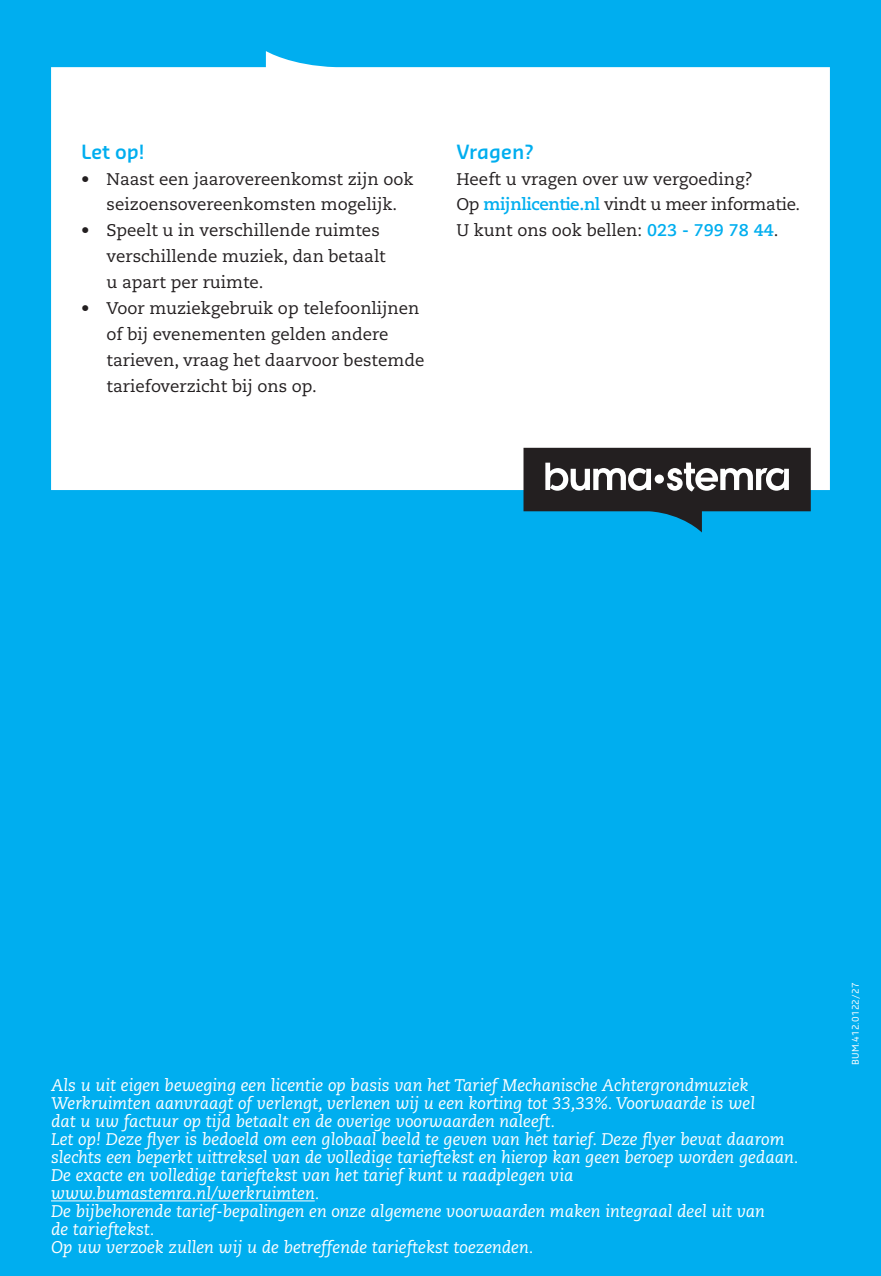
<style>
.page{position:relative;width:881px;height:1276px;background:#fff}
.page>*{position:absolute;margin:0;border:0;box-sizing:border-box;transform-origin:0 0}
.t1{font:600 19.12px "Sansa Std";color:#00aeef}
.t2{font:italic 16.88px/18px "Caecilia LT Std";color:#fff}
.t3{font:16.88px/25.9px "Caecilia LT Std";color:#231f20}
.t4{font:9px "Sansa Std";letter-spacing:.02em;color:#fff}
.s1{font-weight:700;color:#00aeef}
</style>
<div class="page">
<div style="left:0;top:0;width:880px;height:1276px;background:#00aeef"></div>
<div style="left:51px;top:51px;width:778px;height:439px;background:#fff"></div>
<hr style="left:51px;top:1200px;width:263px;height:1px;background:#fff">
<svg style="left:523px;top:448px;width:287px;height:84px"></svg>
<p class="t1" style="left:81px;top:139px;width:65px">Let op!</p>
<p class="t3" style="left:81px;top:166px;width:334px;text-align:center">• Naast een jaarovereenkomst zijn ook seizoensovereenkomsten mogelijk.</p>
<p class="t3" style="left:107px;top:218px;width:281px;text-indent:-26px">• Speelt u in verschillende ruimtes verschillende muziek, dan betaalt u apart per ruimte.</p>
<p class="t3" style="left:107px;top:295px;width:319px;text-indent:-26px">• Voor muziekgebruik op telefoonlijnen of bij evenementen gelden andere tarieven, vraag het daarvoor bestemde tariefoverzicht bij ons op.</p>
<p class="t1" style="left:456px;top:139px;width:78px">Vragen?</p>
<p class="t3" style="left:456px;top:166px;width:345px">Heeft u vragen over uw vergoeding?<br>Op <span class="s1">mijnlicentie.nl</span> vindt u meer informatie.<br>U kunt ons ook bellen: <span class="s1">023 - 799 78 44</span>.</p>
<p class="t2" style="left:51px;top:1076px;width:748px">Als u uit eigen beweging een licentie op basis van het Tarief Mechanische Achtergrondmuziek Werkruimten aanvraagt of verlengt, verlenen wij u een korting tot 33,33%. Voorwaarde is wel<br>dat u uw factuur op tijd betaalt en de overige voorwaarden naleeft.<br>Let op! Deze flyer is bedoeld om een globaal beeld te geven van het tarief. Deze flyer bevat daarom slechts een beperkt uittreksel van de volledige tarieftekst en hierop kan geen beroep worden gedaan.<br>De exacte en volledige tarieftekst van het tarief kunt u raadplegen via www.bumastemra.nl/werkruimten.<br>De bijbehorende tarief-bepalingen en onze algemene voorwaarden maken integraal deel uit van<br>de tarieftekst.<br>Op uw verzoek zullen wij u de betreffende tarieftekst toezenden.</p>
<p class="t4" style="left:849px;top:1065px;width:84px;rotate:-90deg">BUM.412.0122/27</p>
</div>
